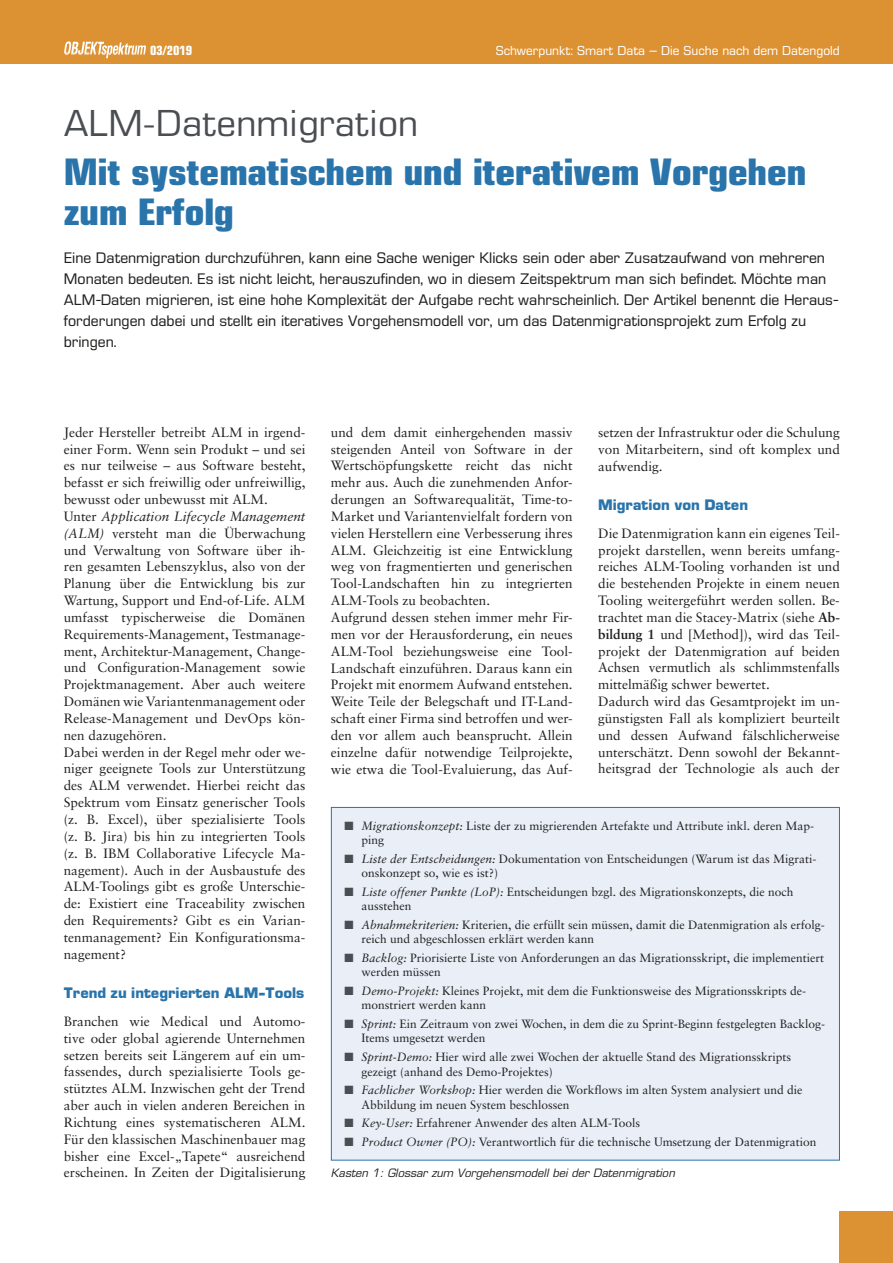
<style>
.page{position:relative;width:893px;height:1263px;background:#fff}
.page>*{position:absolute;margin:0;border:0;box-sizing:border-box;transform-origin:0 0}
.t1{font:700 37.5px/40.5px "Eurostile Condensed BQ";color:#2974ab;scale:1.25 1}
.t2{font:condensed 36px "Eurostile";color:#4a4d52;scale:1.2 1}
.t3{font:15px/21px "Eurostile BQ";color:#20201e}
.t4{font:700 15px "Eurostile BQ";color:#2974ab}
.t5{font:13.5px/16.8px "Sabon";color:#20201e}
.t6{font:12.75px "Eurostile BQ";color:#fff}
.t7{font:700 condensed 12.75px "Eurostile";color:#fff}
.t8{font:12px/14.4px "Sabon";color:#20201e}
.t9{font:italic 11.25px "Eurostile";color:#20201e}
.s1{font-style:italic}
.s2{font-weight:700}
.s3{color:#4a4d52}
</style>
<div class="page">
<div style="left:0;top:0;width:893px;height:64px;background:#dc9132"></div>
<div style="left:840px;top:1211px;width:53px;height:52px;background:#dc9132"></div>
<svg style="left:64px;top:41px;width:82px;height:17px"></svg>
<div style="left:331px;top:807px;width:508px;height:353px;background:#e9eef7"></div>
<p class="t7" style="left:150px;top:42px;width:44px">03/2019</p>
<p class="t6" style="left:496px;top:43px;width:346px">Schwerpunkt: Smart Data – Die Suche nach dem Datengold</p>
<h2 class="t2" style="left:64px;top:101px;width:297px">ALM-Datenmigration</h2>
<h1 class="t1" style="left:64px;top:153px;width:595px">Mit systematischem und iterativem Vorgehen zum Erfolg</h1>
<p class="t3" style="left:64px;top:248px;width:775px">Eine Datenmigration durchzuführen, kann eine Sache weniger Klicks sein oder aber Zusatzaufwand von mehreren Monaten bedeuten. Es ist nicht leicht, herauszufinden, wo in diesem Zeitspektrum man sich befindet. Möchte man ALM-Daten migrieren, ist eine hohe Komplexität der Aufgabe recht wahrscheinlich. Der Artikel benennt die Heraus&shy;forderungen dabei und stellt ein iteratives Vorgehensmodell vor, um das Datenmigrationsprojekt zum Erfolg zu bringen.</p>
<p class="t5" style="left:64px;top:423px;width:243px">Jeder Hersteller betreibt ALM in irgend&shy;einer Form. Wenn sein Produkt – und sei es nur teilweise – aus Software besteht, befasst er sich freiwillig oder unfreiwillig, bewusst oder unbewusst mit ALM.<br>Unter <span class="s1">Application Lifecycle Management (ALM)</span> versteht man die Überwachung und Verwaltung von Software über ih&shy;ren gesamten Lebenszyklus, also von der Planung über die Entwicklung bis zur Wartung, Support und End-of-Life. ALM umfasst typischerweise die Domänen Requirements-Management, Testmanage&shy;ment, Architektur-Management, Change&shy;und Configuration-Management sowie Projektmanagement. Aber auch weitere Domänen wie Variantenmanagement oder Release-Management und DevOps kön&shy;nen dazugehören.<br>Dabei werden in der Regel mehr oder we&shy;niger geeignete Tools zur Unterstützung des ALM verwendet. Hierbei reicht das Spektrum vom Einsatz generischer Tools (z. B. Excel), über spezialisierte Tools (z. B. Jira) bis hin zu integrierten Tools (z. B. IBM Collaborative Lifecycle Ma&shy;nagement). Auch in der Ausbaustufe des ALM-Toolings gibt es große Unterschie&shy;de: Existiert eine Traceability zwischen den Requirements? Gibt es ein Varian&shy;tenmanagement? Ein Konfigurationsma&shy;nagement?</p>
<p class="t4" style="left:64px;top:984px;width:242px">Trend zu integrierten ALM-Tools</p>
<p class="t5" style="left:64px;top:1013px;width:243px;text-align:justify">Branchen wie Medical und Automo&shy;tive oder global agierende Unternehmen setzen bereits seit Längerem auf ein um&shy;fassendes, durch spezialisierte Tools ge&shy;stütztes ALM. Inzwischen geht der Trend aber auch in vielen anderen Bereichen in Richtung eines systematischeren ALM.<br>Für den klassischen Maschinenbauer mag bisher eine Excel-„Tapete“ ausreichend erscheinen. In Zeiten der Digitalisierung</p>
<p class="t5" style="left:331px;top:424px;width:243px">und dem damit einhergehenden massiv steigenden Anteil von Software in der Wertschöpfungskette reicht das nicht mehr aus. Auch die zunehmenden Anfor&shy;derungen an Softwarequalität, Time-to-Market und Variantenvielfalt fordern von vielen Herstellern eine Verbesserung ihres ALM. Gleichzeitig ist eine Entwicklung weg von fragmentierten und generischen Tool-Landschaften hin zu integrierten ALM-Tools zu beobachten.<br>Aufgrund dessen stehen immer mehr Fir&shy;men vor der Herausforderung, ein neues ALM-Tool beziehungsweise eine Tool-Landschaft einzuführen. Daraus kann ein Projekt mit enormem Aufwand entstehen.<br>Weite Teile der Belegschaft und IT-Land&shy;schaft einer Firma sind betroffen und wer&shy;den vor allem auch beansprucht. Allein einzelne dafür notwendige Teilprojekte, wie etwa die Tool-Evaluierung, das Auf-</p>
<p class="t5" style="left:598px;top:424px;width:243px;text-align:justify">setzen der Infrastruktur oder die Schulung von Mitarbeitern, sind oft komplex und aufwendig.</p>
<p class="t4" style="left:598px;top:496px;width:151px">Migration von Daten</p>
<p class="t5" style="left:598px;top:524px;width:243px">Die Datenmigration kann ein eigenes Teil&shy;projekt darstellen, wenn bereits umfang&shy;reiches ALM-Tooling vorhanden ist und die bestehenden Projekte in einem neuen Tooling weitergeführt werden sollen. Be&shy;trachtet man die Stacey-Matrix (siehe <span class="s2">Ab&shy;bildung 1</span> und [Method]), wird das Teil&shy;projekt der Datenmigration auf beiden Achsen vermutlich als schlimmstenfalls mittelmäßig schwer bewertet.<br>Dadurch wird das Gesamtprojekt im un&shy;günstigsten Fall als kompliziert beurteilt und dessen Aufwand fälschlicherweise unterschätzt. Denn sowohl der Bekannt&shy;heitsgrad der Technologie als auch der</p>
<p class="t8" style="left:361px;top:818px;width:454px;text-indent:-17px"><span class="s3">■</span> <span class="s1">Migrationskonzept:</span> Liste der zu migrierenden Artefakte und Attribute inkl. deren Map&shy;ping</p>
<p class="t8" style="left:361px;top:851px;width:457px;text-indent:-17px"><span class="s3">■</span> <span class="s1">Liste der Entscheidungen:</span> Dokumentation von Entscheidungen (Warum ist das Migrati&shy;onskonzept so, wie es ist?)</p>
<p class="t8" style="left:361px;top:884px;width:434px;text-indent:-17px"><span class="s3">■</span> <span class="s1">Liste offener Punkte (LoP):</span> Entscheidungen bzgl. des Migrationskonzepts, die noch ausstehen</p>
<p class="t8" style="left:361px;top:917px;width:465px;text-indent:-17px"><span class="s3">■</span> <span class="s1">Abnahmekriterien:</span> Kriterien, die erfüllt sein müssen, damit die Datenmigration als erfolg&shy;reich und abgeschlossen erklärt werden kann</p>
<p class="t8" style="left:361px;top:950px;width:464px;text-indent:-17px"><span class="s3">■</span> <span class="s1">Backlog:</span> Priorisierte Liste von Anforderungen an das Migrationsskript, die implementiert werden müssen</p>
<p class="t8" style="left:361px;top:983px;width:446px;text-indent:-17px"><span class="s3">■</span> <span class="s1">Demo-Projekt:</span> Kleines Projekt, mit dem die Funktionsweise des Migrationsskripts de&shy;monstriert werden kann</p>
<p class="t8" style="left:361px;top:1016px;width:465px;text-indent:-17px"><span class="s3">■</span> <span class="s1">Sprint:</span> Ein Zeitraum von zwei Wochen, in dem die zu Sprint-Beginn festgelegten Backlog-<br>Items umgesetzt werden</p>
<p class="t8" style="left:361px;top:1049px;width:431px;text-indent:-17px"><span class="s3">■</span> <span class="s1">Sprint-Demo:</span> Hier wird alle zwei Wochen der aktuelle Stand des Migrationsskripts gezeigt (anhand des Demo-Projektes)</p>
<p class="t8" style="left:361px;top:1083px;width:442px;text-indent:-17px"><span class="s3">■</span> <span class="s1">Fachlicher Workshop:</span> Hier werden die Workflows im alten System analysiert und die<br>Abbildung im neuen System beschlossen</p>
<p class="t8" style="left:344px;top:1116px;width:297px"><span class="s3">■</span> <span class="s1">Key-User:</span> Erfahrener Anwender des alten ALM-Tools</p>
<p class="t8" style="left:344px;top:1134px;width:474px"><span class="s3">■</span> <span class="s1">Product Owner (PO):</span> Verantwortlich für die technische Umsetzung der Datenmigration</p>
<p class="t9" style="left:331px;top:1166px;width:345px">Kasten 1: Glossar zum Vorgehensmodell bei der Datenmigration</p>
</div>
